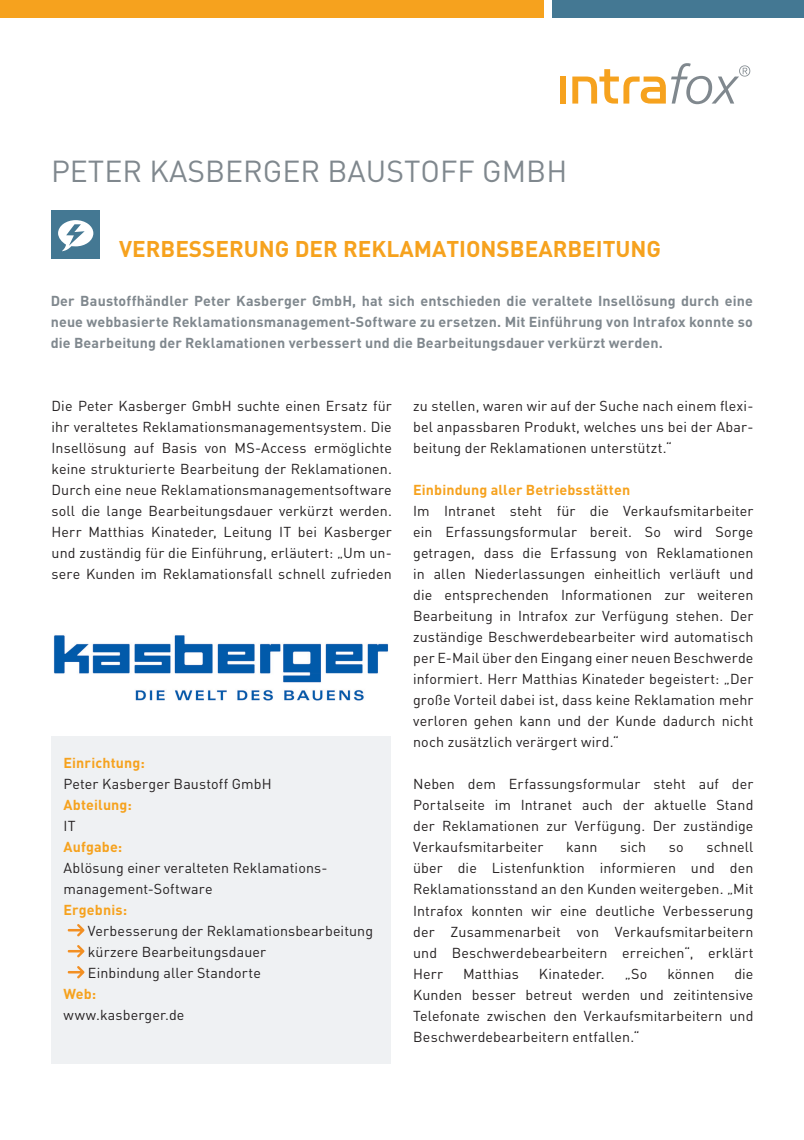
<style>
.page{position:relative;width:804px;height:1140px;background:#fff}
.page>*{position:absolute;margin:0;border:0;box-sizing:border-box;transform-origin:0 0}
.t1{font:30px "DIN";color:#80888e}
.t2{font:700 22.5px "DIN";color:#f6a21e}
.t3{font:14.25px/21px "DIN";letter-spacing:.01em;color:#231f20;text-align:justify}
.t4{font:700 14.25px/21px "DIN";letter-spacing:.01em;color:#80888e;text-align:justify}
.t5{font:700 14.25px "DIN";letter-spacing:.01em;color:#f6a21e}
</style>
<div class="page">
<div style="left:559px;top:77px;width:6px;height:27px;background:#f6a21e"></div>
<svg style="left:572px;top:63px;width:178px;height:41px"></svg>
<div style="left:51px;top:210px;width:49px;height:49px;background:#447893"></div>
<div style="left:52px;top:736px;width:339px;height:327px;background:#eff1f3"></div>
<div style="left:0;top:0;width:544px;height:17px;background:#f6a21e"></div>
<div style="left:552px;top:0;width:252px;height:17px;background:#447893"></div>
<svg style="left:68px;top:924px;width:16px;height:12px"></svg>
<svg style="left:68px;top:945px;width:16px;height:12px"></svg>
<svg style="left:68px;top:966px;width:16px;height:12px"></svg>
<svg style="left:58px;top:220px;width:35px;height:31px"></svg>
<img style="left:54px;top:635px;width:334px;height:66px">
<h1 class="t1" style="left:51px;top:152px;width:517px">PETER KASBERGER BAUSTOFF GMBH</h1>
<h2 class="t2" style="left:119px;top:234px;width:543px">VERBESSERUNG DER REKLAMATIONSBEARBEITUNG</h2>
<p class="t4" style="left:51px;top:290px;width:703px">Der Baustoffhändler Peter Kasberger GmbH, hat sich entschieden die veraltete Insellösung durch eine neue webbasierte Reklamationsmanagement-Software zu ersetzen. Mit Einführung von Intrafox konnte so die Bearbeitung der Reklamationen verbessert und die Bearbeitungsdauer verkürzt werden.</p>
<p class="t3" style="left:52px;top:395px;width:342px">Die Peter Kasberger GmbH suchte einen Ersatz für ihr veraltetes Reklamationsmanagementsystem. Die Insellösung auf Basis von MS-Access ermöglichte keine strukturierte Bearbeitung der Reklamationen.<br>Durch eine neue Reklamationsmanagementsoftware soll die lange Bearbeitungsdauer verkürzt werden.<br>Herr Matthias Kinateder, Leitung IT bei Kasberger und zuständig für die Einführung, erläutert: „Um un&shy;sere Kunden im Reklamationsfall schnell zufrieden</p>
<p class="t3" style="left:413px;top:395px;width:342px">zu stellen, waren wir auf der Suche nach einem flexi&shy;bel anpassbaren Produkt, welches uns bei der Abar&shy;beitung der Reklamationen unterstützt.“</p>
<p class="t5" style="left:413px;top:481px;width:218px">Einbindung aller Betriebsstätten</p>
<p class="t3" style="left:413px;top:500px;width:342px">Im Intranet steht für die Verkaufsmitarbeiter ein Erfassungsformular bereit. So wird Sorge getragen, dass die Erfassung von Reklamationen in allen Niederlassungen einheitlich verläuft und die entsprechenden Informationen zur weiteren Bearbeitung in Intrafox zur Verfügung stehen. Der zuständige Beschwerdebearbeiter wird automatisch per E-Mail über den Eingang einer neuen Beschwerde informiert. Herr Matthias Kinateder begeistert: „Der große Vorteil dabei ist, dass keine Reklamation mehr verloren gehen kann und der Kunde dadurch nicht noch zusätzlich verärgert wird.“</p>
<p class="t3" style="left:413px;top:773px;width:342px">Neben dem Erfassungsformular steht auf der Portalseite im Intranet auch der aktuelle Stand der Reklamationen zur Verfügung. Der zuständige Verkaufsmitarbeiter</p>
<p class="t5" style="left:63px;top:754px;width:83px">Einrichtung:</p>
<p class="t3" style="left:63px;top:773px;width:210px">Peter Kasberger Baustoff GmbH</p>
<p class="t5" style="left:63px;top:796px;width:70px">Abteilung:</p>
<p class="t3" style="left:63px;top:815px;width:14px">IT</p>
<p class="t5" style="left:63px;top:838px;width:60px">Aufgabe:</p>
<p class="t3" style="left:63px;top:857px;width:265px">Ablösung einer veralteten Reklamations&shy;management-Software</p>
<p class="t5" style="left:63px;top:901px;width:65px">Ergebnis:</p>
<p class="t3" style="left:88px;top:920px;width:287px;text-align:left">Verbesserung der Reklamationsbearbeitung kürzere Bearbeitungsdauer<br>Einbindung aller Standorte</p>
<p class="t5" style="left:63px;top:985px;width:34px">Web:</p>
<p class="t3" style="left:63px;top:1004px;width:122px">www.kasberger.de</p>
<p class="t3" style="left:566px;top:836px;width:33px">kann</p>
<p class="t3" style="left:620px;top:836px;width:27px">sich</p>
<p class="t3" style="left:669px;top:836px;width:16px">so</p>
<p class="t3" style="left:413px;top:836px;width:342px;text-indent:293px">schnell über die Listenfunktion informieren und den Reklamationsstand an den Kunden weitergeben. „Mit Intrafox konnten wir eine deutliche Verbesserung der Zusammenarbeit von Verkaufsmitarbeitern und Beschwerdebearbeitern erreichen“, erklärt Herr</p>
<p class="t3" style="left:463px;top:962px;width:57px">Matthias</p>
<p class="t3" style="left:539px;top:962px;width:67px">Kinateder.</p>
<p class="t3" style="left:624px;top:962px;width:24px">„So</p>
<p class="t3" style="left:667px;top:962px;width:49px">können</p>
<p class="t3" style="left:413px;top:962px;width:342px;text-indent:321px">die Kunden besser betreut werden und zeitintensive Telefonate zwischen den Verkaufsmitarbeitern und Beschwerdebearbeitern entfallen.“</p>
</div>
